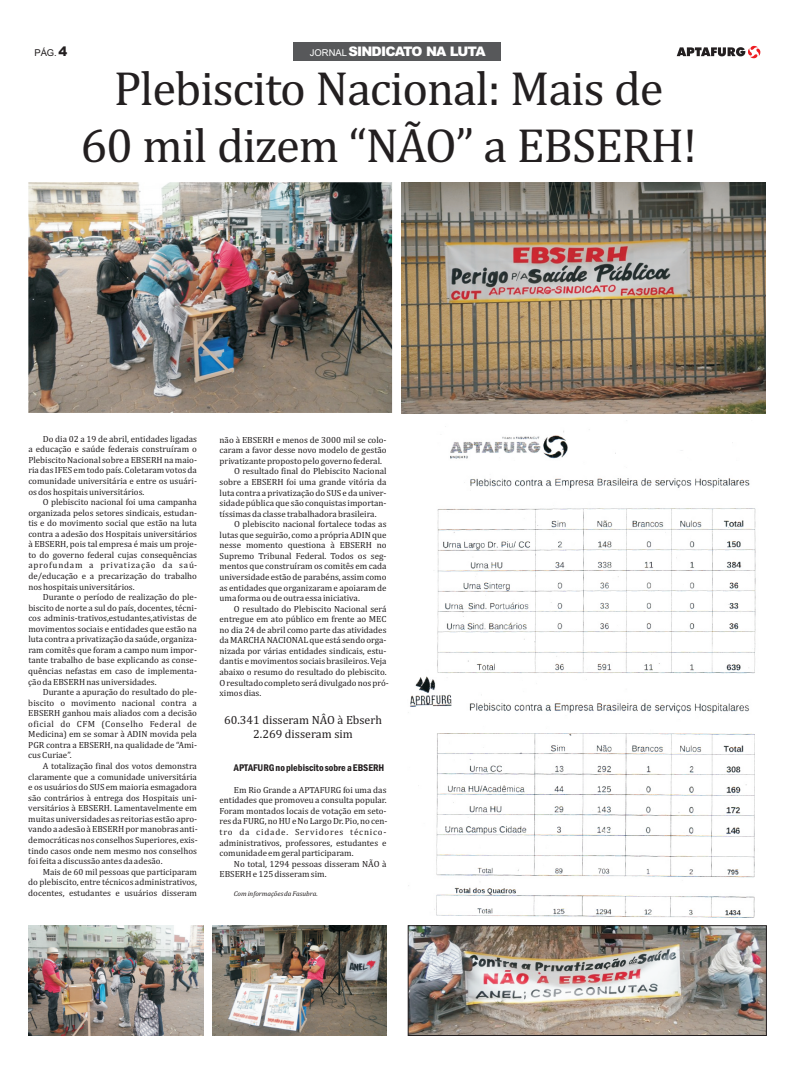
<style>
.page{position:relative;width:794px;height:1078px;background:#fff}
.page>*{position:absolute;margin:0;border:0;box-sizing:border-box;transform-origin:0 0}
.t1{font:48.5px/56.9px "Cambria";letter-spacing:-.025em;color:#231f20;text-align:center}
.t2{font:900 13.2px "Arial";letter-spacing:-.065em;color:#fff}
.t3{font:12px/14.1px "Cambria";color:#231f20;text-align:center}
.t4{font:600 condensed 10px "Franklin Gothic";color:#231f20}
.t5{font:9.4px "Arial";color:#231f20}
.t6{font:9px/10.6px "Cambria";color:#231f20;text-align:justify}
.t7{font:italic 7px "Cambria";color:#231f20}
.s1{font-weight:900;font-size:13.2px}
.s2{font-weight:400;font-size:9.4px}
</style>
<div class="page">
<div style="left:293px;top:43px;width:208px;height:18px;background:#57585a"></div>
<svg style="left:676px;top:46px;width:84px;height:13px"></svg>
<img style="left:408px;top:420px;width:348px;height:497px">
<img style="left:28px;top:182px;width:364px;height:231px">
<img style="left:402px;top:182px;width:363px;height:231px">
<img style="left:213px;top:925px;width:173px;height:110px">
<img style="left:28px;top:925px;width:175px;height:110px">
<img style="left:410px;top:927px;width:354px;height:106px">
<div style="left:408px;top:925px;width:358px;height:110px;border:1px solid #231f20"></div>
<p class="t5" style="left:34px;top:49px;width:34px">PÁG. <span class="s1">4</span></p>
<h2 class="t2" style="left:310px;top:47px;width:177px"><span class="s2">JORNAL</span> SINDICATO NA LUTA</h2>
<h1 class="t1" style="left:80px;top:63px;width:618px">Plebiscito Nacional: Mais de<br>60 mil dizem “NÃO” a EBSERH!</h1>
<p class="t6" style="left:28px;top:434px;width:170px;text-indent:14px">Do dia 02 a 19 de abril, entidades ligadas a educação e saúde federais construíram o Plebiscito Nacional sobre a EBSERH na maio&shy;ria das IFES em todo país. Coletaram votos da comunidade universitária e entre os usuári&shy;os dos hospitais universitários.</p>
<p class="t6" style="left:28px;top:497px;width:170px;text-indent:14px">O plebiscito nacional foi uma campanha organizada pelos setores sindicais, estudan&shy;tis e do movimento social que estão na luta contra a adesão dos Hospitais universitários à EBSERH, pois tal empresa é mais um proje&shy;to do governo federal cujas consequências aprofundam a privatização da saú&shy;de/educação e a precarização do trabalho nos hospitais universitários.</p>
<p class="t6" style="left:28px;top:592px;width:170px;text-indent:14px">Durante o período de realização do ple&shy;biscito de norte a sul do país, docentes, técni&shy;cos adminis-trativos,estudantes,ativistas de movimentos sociais e entidades que estão na luta contra a privatização da saúde, organiza&shy;ram comitês que foram a campo num impor&shy;tante trabalho de base explicando as conse&shy;quências nefastas em caso de implementa&shy;ção da EBSERH nas universidades.</p>
<p class="t6" style="left:28px;top:687px;width:170px;text-indent:14px">Durante a apuração do resultado do ple&shy;biscito o movimento nacional contra a EBSERH ganhou mais aliados com a decisão oficial do CFM (Conselho Federal de Medicina) em se somar à ADIN movida pela PGR contra a EBSERH, na qualidade de “Ami&shy;cus Curiae”.</p>
<p class="t6" style="left:28px;top:761px;width:171px;text-indent:14px">A totalização final dos votos demonstra claramente que a comunidade universitária e os usuários do SUS em maioria esmagadora são contrários à entrega dos Hospitais uni&shy;versitários à EBSERH. Lamentavelmente em muitas universidades as reitorias estão apro&shy;vando a adesão à EBSERH por manobras anti&shy;democráticas nos conselhos Superiores, exis&shy;tindo casos onde nem mesmo nos conselhos foi feita a discussão antes da adesão.</p>
<p class="t6" style="left:28px;top:866px;width:170px;text-indent:14px">Mais de 60 mil pessoas que participaram do plebiscito, entre técnicos administrativos, docentes, estudantes e usuários disseram</p>
<p class="t6" style="left:220px;top:435px;width:168px">não à EBSERH e menos de 3000 mil se colo-</p>
<p class="t6" style="left:220px;top:445px;width:168px">caram a favor desse novo modelo de gestão</p>
<p class="t6" style="left:220px;top:456px;width:164px">privatizante proposto pelo governo federal.</p>
<p class="t6" style="left:234px;top:466px;width:154px">O resultado final do Plebiscito Nacional</p>
<p class="t6" style="left:220px;top:477px;width:168px">sobre a EBSERH foi uma grande vitória da</p>
<p class="t6" style="left:220px;top:487px;width:168px">luta contra a privatização do SUS e da univer-</p>
<p class="t6" style="left:220px;top:498px;width:168px">sidade pública que são conquistas importan-</p>
<p class="t6" style="left:220px;top:508px;width:158px">tíssimas da classe trabalhadora brasileira.</p>
<p class="t6" style="left:234px;top:519px;width:154px">O plebiscito nacional fortalece todas as</p>
<p class="t6" style="left:220px;top:530px;width:168px">lutas que seguirão, como a própria ADIN que</p>
<p class="t6" style="left:220px;top:540px;width:168px">nesse momento questiona à EBSERH no</p>
<p class="t6" style="left:220px;top:551px;width:168px">Supremo Tribunal Federal. Todos os seg-</p>
<p class="t6" style="left:220px;top:561px;width:168px">mentos que construíram os comitês em cada</p>
<p class="t6" style="left:220px;top:572px;width:168px">universidade estão de parabéns, assim como</p>
<p class="t6" style="left:220px;top:582px;width:168px">as entidades que organizaram e apoiaram de</p>
<p class="t6" style="left:220px;top:593px;width:142px">uma forma ou de outra essa iniciativa.</p>
<p class="t6" style="left:234px;top:603px;width:154px">O resultado do Plebiscito Nacional será</p>
<p class="t6" style="left:220px;top:614px;width:168px">entregue em ato público em frente ao MEC</p>
<p class="t6" style="left:220px;top:625px;width:168px">no dia 24 de abril como parte das atividades</p>
<p class="t6" style="left:220px;top:635px;width:168px">da MARCHA NACIONAL que está sendo orga-</p>
<p class="t6" style="left:220px;top:646px;width:168px">nizada por várias entidades sindicais, estu-</p>
<p class="t6" style="left:220px;top:656px;width:168px">dantis e movimentos sociais brasileiros. Veja</p>
<p class="t6" style="left:220px;top:667px;width:168px">abaixo o resumo do resultado do plebiscito.</p>
<p class="t6" style="left:220px;top:677px;width:171px">O resultado completo será divulgado nos pró-</p>
<p class="t6" style="left:220px;top:688px;width:43px">ximos dias.</p>
<h3 class="t3" style="left:224px;top:713px;width:159px">60.341 disseram NÂO à Ebserh<br>2.269 disseram sim</h3>
<p class="t4" style="left:234px;top:764px;width:152px">APTAFURG no plebiscito sobre a EBSERH</p>
<p class="t6" style="left:219px;top:784px;width:170px;text-align:left;text-indent:14px">Em Rio Grande a APTAFURG foi uma das entidades que promoveu a consulta popular.<br>Foram montados locais de votação em seto&shy;res da FURG, no HU e No Largo Dr. Pio, no cen&shy;tro da cidade. Servidores técnico&shy;administrativos, professores, estudantes e comunidade em geral participaram.</p>
<p class="t6" style="left:219px;top:858px;width:168px;text-indent:14px">No total, 1294 pessoas disseram NÃO à<br>EBSERH e 125 disseram sim.</p>
<p class="t7" style="left:234px;top:890px;width:85px">Com informações da Fasubra.</p>
</div>
